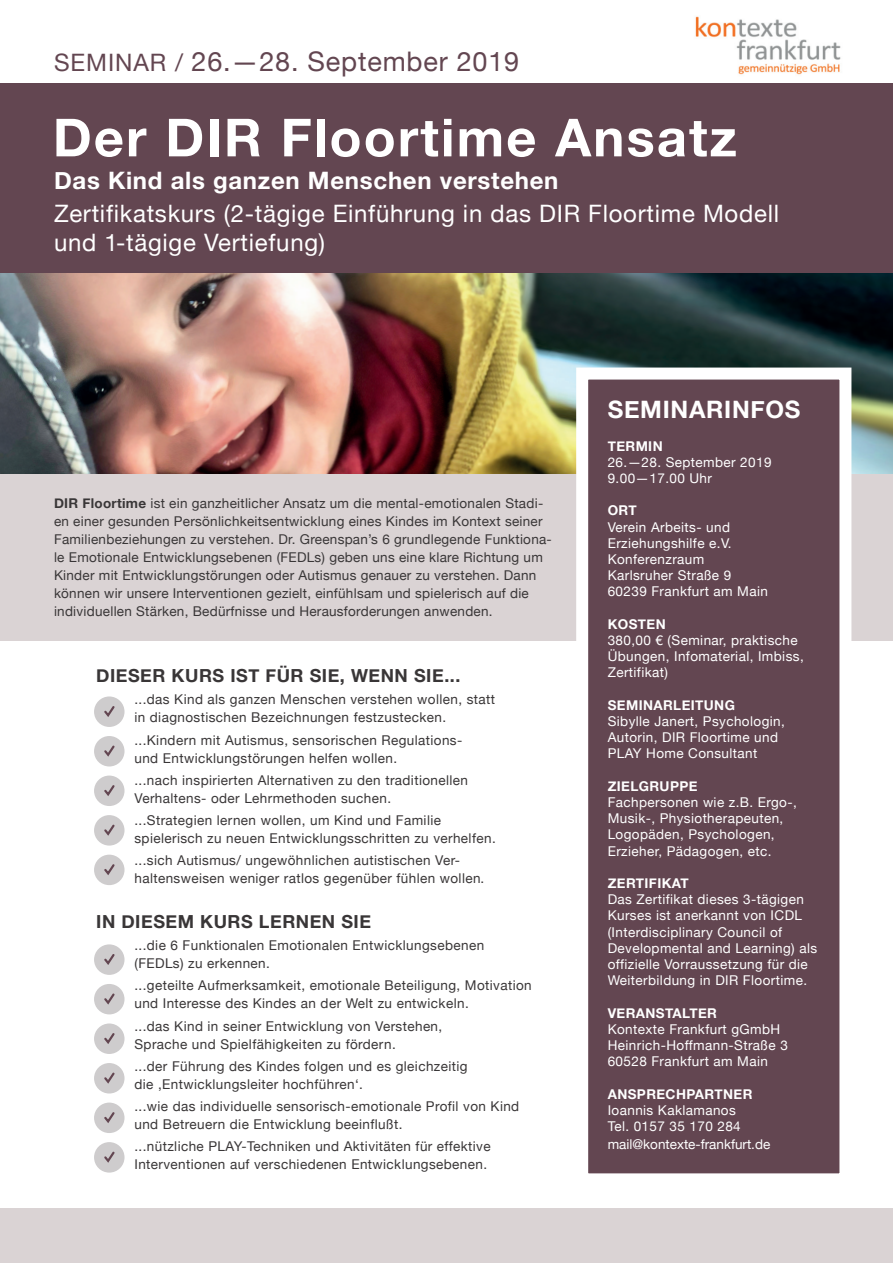
<style>
.page{position:relative;width:893px;height:1263px;background:#fff}
.page>*{position:absolute;margin:0;border:0;box-sizing:border-box;transform-origin:0 0}
.t1{font:700 52.5px "Helvetica Neue";letter-spacing:.04em;color:#fff}
.t2{font:27px "Helvetica Neue";letter-spacing:.03em;color:#634651}
.t3{font:24px/28.5px "Helvetica Neue";letter-spacing:.03em;color:#fff}
.t4{font:700 24px "Helvetica Neue";letter-spacing:.03em;color:#fff}
.t5{font:700 18px "Helvetica Neue";letter-spacing:.03em;color:#393637}
.t6{font:13.5px/18px "Helvetica Neue";letter-spacing:.03em;color:#393637}
.t7{font:13.5px/16.2px "Helvetica Neue";letter-spacing:.03em;color:#fff}
.t8{font:700 13.5px "Helvetica Neue";letter-spacing:.03em;color:#fff}
.t9{font:13.5px "Helvetica Neue";color:#fff}
.s1{font-size:24px}
.s2{font-weight:700}
</style>
<div class="page">
<div style="left:0;top:0;width:893px;height:640px;background:#dad3d4"></div>
<img style="left:0;top:272px;width:893px;height:201px">
<div style="left:0;top:1209px;width:893px;height:54px;background:#dad3d4"></div>
<div style="left:0;top:83px;width:893px;height:189px;background:#634651"></div>
<div style="left:0;top:0;width:893px;height:83px;background:#fff"></div>
<img style="left:695px;top:16px;width:146px;height:59px">
<div style="left:576px;top:368px;width:275px;height:817px;background:#634651;border:12px solid #fff"></div>
<div style="left:94px;top:696px;width:31px;height:31px;background:#cecccd;border-radius:50%"></div>
<svg style="left:104px;top:706px;width:11px;height:11px"></svg>
<div style="left:94px;top:736px;width:31px;height:30px;background:#cecccd;border-radius:50%"></div>
<svg style="left:104px;top:745px;width:11px;height:12px"></svg>
<div style="left:94px;top:775px;width:31px;height:31px;background:#cecccd;border-radius:50%"></div>
<svg style="left:104px;top:785px;width:11px;height:11px"></svg>
<div style="left:94px;top:815px;width:31px;height:30px;background:#cecccd;border-radius:50%"></div>
<svg style="left:104px;top:824px;width:11px;height:12px"></svg>
<div style="left:94px;top:855px;width:31px;height:30px;background:#cecccd;border-radius:50%"></div>
<svg style="left:104px;top:864px;width:11px;height:11px"></svg>
<div style="left:94px;top:944px;width:31px;height:31px;background:#cecccd;border-radius:50%"></div>
<svg style="left:104px;top:954px;width:11px;height:11px"></svg>
<div style="left:94px;top:984px;width:31px;height:30px;background:#cecccd;border-radius:50%"></div>
<svg style="left:104px;top:993px;width:11px;height:12px"></svg>
<div style="left:94px;top:1023px;width:31px;height:31px;background:#cecccd;border-radius:50%"></div>
<svg style="left:104px;top:1033px;width:11px;height:11px"></svg>
<div style="left:94px;top:1063px;width:31px;height:30px;background:#cecccd;border-radius:50%"></div>
<svg style="left:104px;top:1072px;width:11px;height:12px"></svg>
<div style="left:94px;top:1102px;width:31px;height:31px;background:#cecccd;border-radius:50%"></div>
<svg style="left:104px;top:1112px;width:11px;height:11px"></svg>
<div style="left:94px;top:1142px;width:31px;height:30px;background:#cecccd;border-radius:50%"></div>
<svg style="left:104px;top:1151px;width:11px;height:12px"></svg>
<h2 class="t2" style="left:54px;top:41px;width:467px"><span class="s1">SEMINAR /</span> 26.—28. September 2019</h2>
<h1 class="t1" style="left:53px;top:96px;width:685px">Der DIR Floortime Ansatz</h1>
<h3 class="t4" style="left:54px;top:162px;width:506px">Das Kind als ganzen Menschen verstehen</h3>
<h3 class="t3" style="left:54px;top:201px;width:727px">Zertifikatskurs (2-tägige Einführung in das DIR Floortime Modell und 1-tägige Vertiefung)</h3>
<p class="t6" style="left:54px;top:495px;width:499px"><span class="s2">DIR Floortime</span> ist ein ganzheitlicher Ansatz um die mental-emotionalen Stadi&shy;en einer gesunden Persönlichkeitsentwicklung eines Kindes im Kontext seiner Familienbeziehungen zu verstehen. Dr. Greenspan’s 6 grundlegende Funktiona&shy;le Emotionale Entwicklungsebenen (FEDLs) geben uns eine klare Richtung um Kinder mit Entwicklungstörungen oder Autismus genauer zu verstehen. Dann können wir unsere Interventionen gezielt, einfühlsam und spielerisch auf die individuellen Stärken, Bedürfnisse und Herausforderungen anwenden.</p>
<h3 class="t5" style="left:96px;top:661px;width:366px">DIESER KURS IST FÜR SIE, WENN SIE...</h3>
<p class="t6" style="left:134px;top:691px;width:362px">...das Kind als ganzen Menschen verstehen wollen, statt in diagnostischen Bezeichnungen festzustecken.</p>
<p class="t6" style="left:134px;top:731px;width:329px">...Kindern mit Autismus, sensorischen Regulations&shy;und Entwicklungstörungen helfen wollen.</p>
<p class="t6" style="left:134px;top:772px;width:335px">...nach inspirierten Alternativen zu den traditionellen<br>Verhaltens- oder Lehrmethoden suchen.</p>
<p class="t6" style="left:134px;top:812px;width:363px">...Strategien lernen wollen, um Kind und Familie spielerisch zu neuen Entwicklungsschritten zu verhelfen.</p>
<p class="t6" style="left:134px;top:852px;width:351px">...sich Autismus/ ungewöhnlichen autistischen Ver&shy;haltensweisen weniger ratlos gegenüber fühlen wollen.</p>
<h3 class="t5" style="left:96px;top:907px;width:276px">IN DIESEM KURS LERNEN SIE</h3>
<p class="t6" style="left:134px;top:937px;width:351px">...die 6 Funktionalen Emotionalen Entwicklungsebenen (FEDLs) zu erkennen.</p>
<p class="t6" style="left:134px;top:977px;width:399px">...geteilte Aufmerksamkeit, emotionale Beteiligung, Motivation und Interesse des Kindes an der Welt zu entwickeln.</p>
<p class="t6" style="left:134px;top:1017px;width:309px">...das Kind in seiner Entwicklung von Verstehen,<br>Sprache und Spielfähigkeiten zu fördern.</p>
<p class="t6" style="left:134px;top:1058px;width:335px">...der Führung des Kindes folgen und es gleichzeitig die ‚Entwicklungsleiter hochführen‘.</p>
<p class="t6" style="left:134px;top:1098px;width:386px">...wie das individuelle sensorisch-emotionale Profil von Kind und Betreuern die Entwicklung beeinflußt.</p>
<p class="t6" style="left:134px;top:1138px;width:358px">...nützliche PLAY-Techniken und Aktivitäten für effektive<br>Interventionen auf verschiedenen Entwicklungsebenen.</p>
<h3 class="t4" style="left:608px;top:391px;width:194px">SEMINARINFOS</h3>
<p class="t8" style="left:608px;top:435px;width:56px">TERMIN</p>
<p class="t7" style="left:608px;top:455px;width:165px">26.—28. September 2019<br>9.00—17.00 Uhr</p>
<p class="t8" style="left:608px;top:500px;width:31px">ORT</p>
<p class="t7" style="left:608px;top:519px;width:162px">Verein Arbeits- und<br>Erziehungshilfe e.V.<br>Konferenzraum<br>Karlsruher Straße 9<br>60239 Frankfurt am Main</p>
<p class="t8" style="left:608px;top:613px;width:60px">KOSTEN</p>
<p class="t7" style="left:608px;top:633px;width:198px">380,00 € (Seminar, praktische<br>Übungen, Infomaterial, Imbiss,<br>Zertifikat)</p>
<p class="t8" style="left:608px;top:694px;width:129px">SEMINARLEITUNG</p>
<p class="t7" style="left:608px;top:714px;width:179px">Sibylle Janert, Psychologin,<br>Autorin, DIR Floortime und<br>PLAY Home Consultant</p>
<p class="t8" style="left:608px;top:775px;width:91px">ZIELGRUPPE</p>
<p class="t7" style="left:608px;top:795px;width:191px">Fachpersonen wie z.B. Ergo-,<br>Musik-, Physiotherapeuten,<br>Logopäden, Psychologen,<br>Erzieher, Pädagogen, etc.</p>
<p class="t8" style="left:608px;top:873px;width:82px">ZERTIFIKAT</p>
<p class="t7" style="left:608px;top:892px;width:211px">Das Zertifikat dieses 3-tägigen<br>Kurses ist anerkannt von ICDL (Interdisciplinary Council of<br>Developmental and Learning) als offizielle Vorraussetzung für die<br>Weiterbildung in DIR Floortime.</p>
<p class="t8" style="left:608px;top:1002px;width:111px">VERANSTALTER</p>
<p class="t7" style="left:608px;top:1022px;width:182px">Kontexte Frankfurt gGmbH<br>Heinrich-Hoffmann-Straße 3<br>60528 Frankfurt am Main</p>
<p class="t8" style="left:608px;top:1083px;width:146px">ANSPRECHPARTNER</p>
<p class="t7" style="left:608px;top:1103px;width:135px">Ioannis Kaklamanos<br>Tel. 0157 35 170 284</p>
<p class="t9" style="left:608px;top:1134px;width:164px">mail@kontexte-frankfurt.de</p>
</div>
